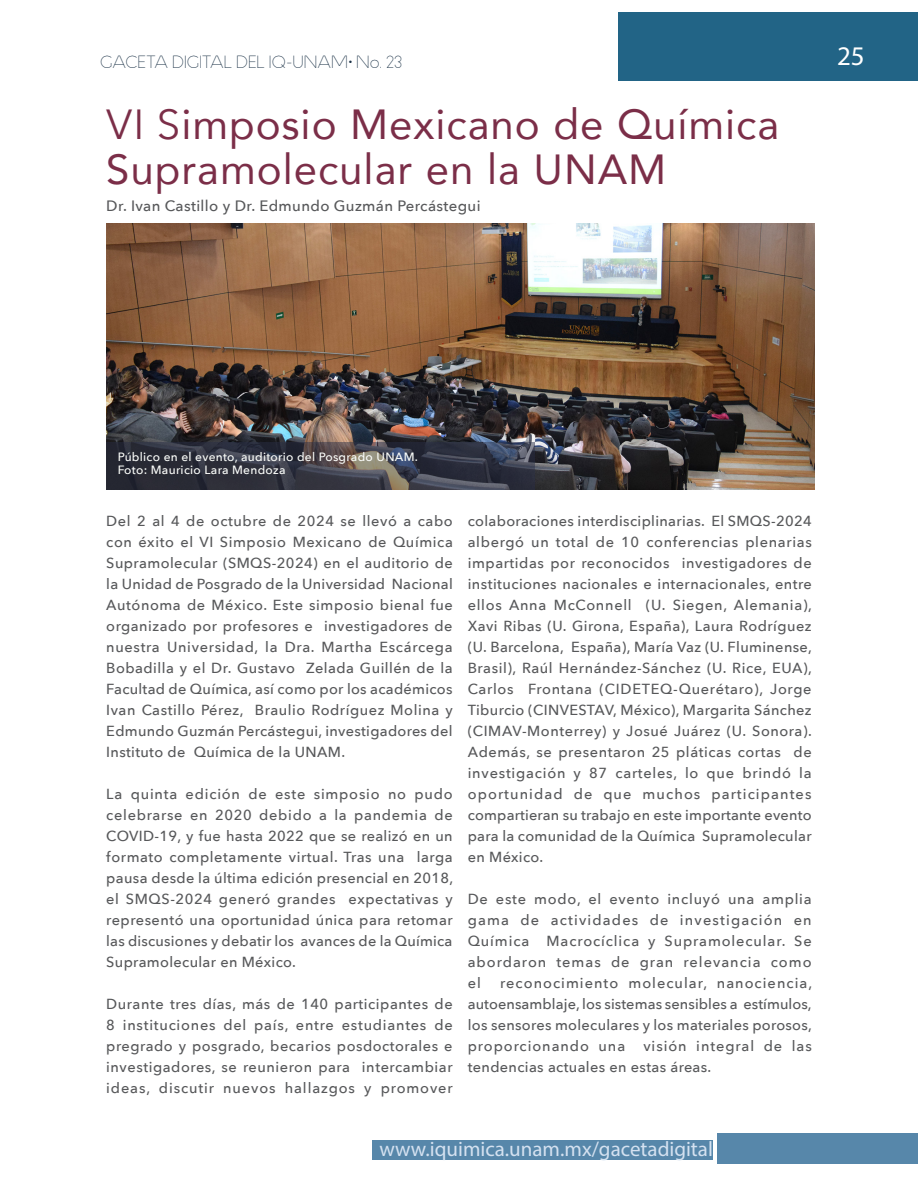
<style>
.page{position:relative;width:918px;height:1188px;background:#fff}
.page>*{position:absolute;margin:0;border:0;box-sizing:border-box;transform-origin:0 0}
.t1{font:42px/45px "Avenir";letter-spacing:.025em;color:#7b2e48}
.t2{font:27px "Myriad Pro";color:#fff}
.t3{font:21px "Myriad Pro";color:#d4e1f0}
.t4{font:16.5px "Aspergit";letter-spacing:.005em;color:#193045}
.t5{font:500 15px "Avenir Next";letter-spacing:.025em;color:#57585a}
.t6{font:500 14.55px/21px "Avenir Next";letter-spacing:.025em;color:#57585a;text-align:justify}
.t7{font:500 12px/13.5px "Avenir Next";letter-spacing:.025em;color:#fbfdfa}
.s1{font-family:"Avenir Next"}
</style>
<div class="page">
<img style="left:106px;top:223px;width:708px;height:266px">
<svg style="left:106px;top:442px;width:429px;height:47px;background:#393a45"></svg>
<div style="left:619px;top:13px;width:299px;height:68px;background:#226486"></div>
<div style="left:717px;top:1134px;width:201px;height:30px;background:#5787aa"></div>
<div style="left:373px;top:1140px;width:340px;height:20px;background:#5787aa"></div>
<p class="t4" style="left:100px;top:53px;width:304px">GACETA DIGITAL DEL IQ-UNAM• No. 23</p>
<h2 class="t2" style="left:837px;top:40px;width:29px">25</h2>
<h1 class="t1" style="left:106px;top:101px;width:674px"><span class="s1">VI S</span>imposio Mexicano de Química<br>Supramolecular en la UNAM</h1>
<p class="t5" style="left:106px;top:193px;width:376px">Dr. Ivan Castillo y Dr. Edmundo Guzmán Percástegui</p>
<p class="t7" style="left:118px;top:450px;width:302px">Público en el evento, auditorio del Posgrado UNAM.<br>Foto: Mauricio Lara Mendoza</p>
<p class="t6" style="left:106px;top:510px;width:348px">Del 2 al 4 de octubre de 2024 se llevó a cabo con éxito el VI Simposio Mexicano de Química Supramolecular (SMQS-2024) en el auditorio de la Unidad de Posgrado de la Universidad Nacional Autónoma de México. Este simposio bienal fue organizado por profesores e investigadores de nuestra Universidad, la Dra. Martha Escárcega Bobadilla y el Dr. Gustavo Zelada Guillén de la Facultad de Química, así como por los académicos Ivan Castillo Pérez, Braulio Rodríguez Molina y Edmundo Guzmán Percástegui, investigadores del Instituto de Química de la UNAM.</p>
<p class="t6" style="left:106px;top:783px;width:348px">La quinta edición de este simposio no pudo celebrarse en 2020 debido a la pandemia de COVID-19, y fue hasta 2022 que se realizó en un formato completamente virtual. Tras una larga pausa desde la última edición presencial en 2018, el SMQS-2024 generó grandes expectativas y representó una oportunidad única para retomar las discusiones y debatir los avances de la Química Supramolecular en México.</p>
<p class="t6" style="left:106px;top:993px;width:348px">Durante tres días, más de 140 participantes de 8 instituciones del país, entre estudiantes de pregrado y posgrado, becarios posdoctorales e investigadores, se reunieron para intercambiar ideas, discutir nuevos hallazgos y promover</p>
<p class="t6" style="left:468px;top:510px;width:346px">colaboraciones interdisciplinarias. El SMQS-2024 albergó un total de 10 conferencias plenarias impartidas por reconocidos investigadores de instituciones nacionales e internacionales, entre ellos Anna McConnell (U. Siegen, Alemania), Xavi Ribas (U. Girona, España), Laura Rodríguez (U. Barcelona, España), María Vaz (U. Fluminense, Brasil), Raúl Hernández-Sánchez (U. Rice, EUA), Carlos Frontana (CIDETEQ-Querétaro), Jorge Tiburcio (CINVESTAV, México), Margarita Sánchez (CIMAV-Monterrey) y Josué Juárez (U. Sonora).<br>Además, se presentaron 25 pláticas cortas de investigación y 87 carteles, lo que brindó la oportunidad de que muchos participantes compartieran su trabajo en este importante evento para la comunidad de la Química Supramolecular en México.</p>
<p class="t6" style="left:468px;top:888px;width:345px">De este modo, el evento incluyó una amplia gama de actividades de investigación en Química Macrocíclica y Supramolecular. Se abordaron temas de gran relevancia como el</p>
<p class="t6" style="left:468px;top:972px;width:346px;text-indent:32px">reconocimiento molecular, nanociencia, autoensamblaje, los sistemas sensibles a estímulos, los sensores moleculares y los materiales porosos, proporcionando una visión integral de las tendencias actuales en estas áreas.</p>
<h3 class="t3" style="left:379px;top:1136px;width:335px">www.iquimica.unam.mx/gacetadigital</h3>
</div>
